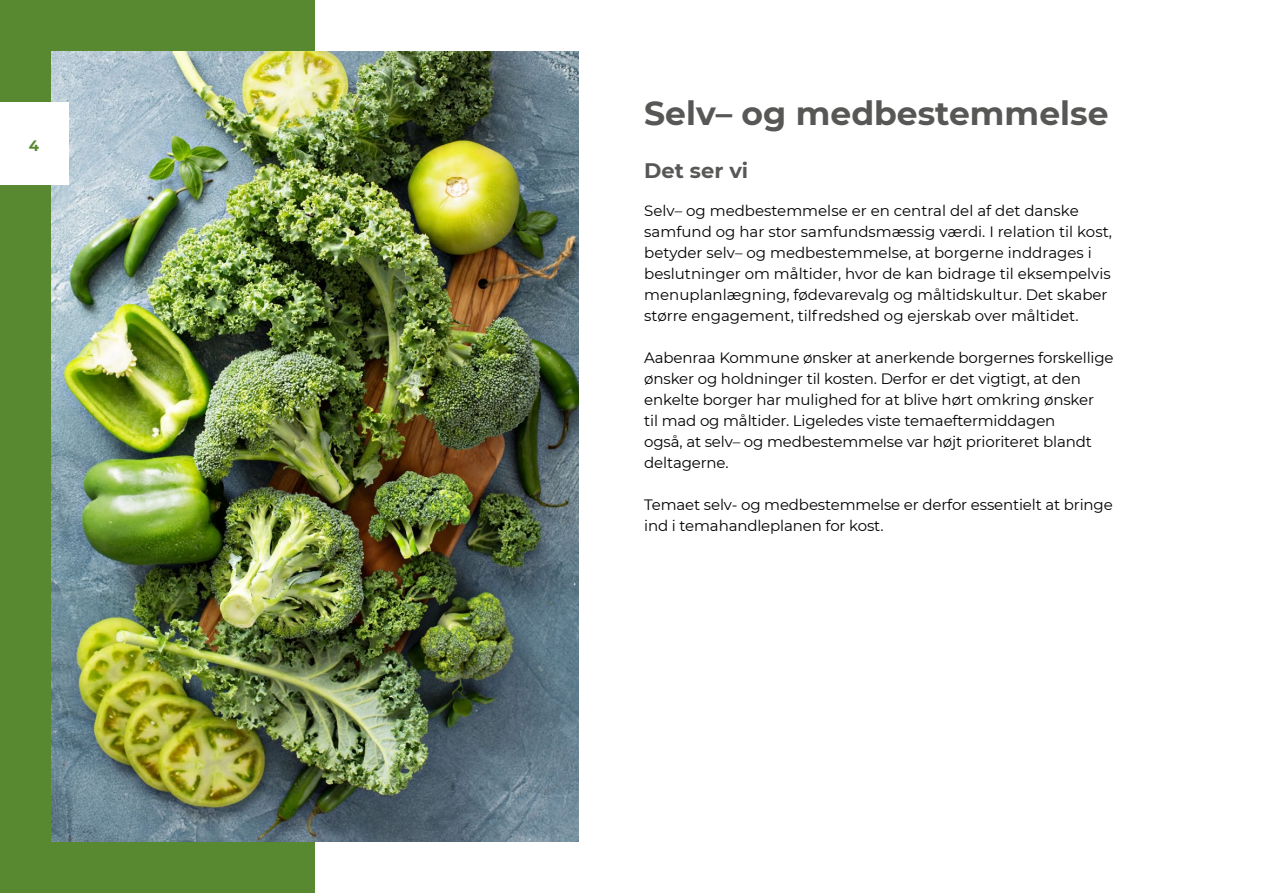
<style>
.page{position:relative;width:1263px;height:893px;background:#fff}
.page>*{position:absolute;margin:0;border:0;box-sizing:border-box;transform-origin:0 0}
.H1_overskrift{font:700 33px "Montserrat";color:#575756}
.H1_overskrift-2{font:700 21px "Montserrat";color:#575756}
.p_Brødtekst{font:15px/21px "Montserrat";letter-spacing:-.01em;color:#000}
.t1{font:700 15px "Montserrat";color:#58882f}
</style>
<div class="page">
<div style="left:0;top:0;width:315px;height:893px;background:#58882f"></div>
<img style="left:51px;top:51px;width:527px;height:791px">
<div style="left:0;top:102px;width:68px;height:83px;background:#fff"></div>
<p class="t1" style="left:29px;top:135px;width:12px">4</p>
<h1 class="H1_overskrift" style="left:644px;top:90px;width:466px">Selv– og medbestemmelse</h1>
<h1 class="H1_overskrift-2" style="left:644px;top:155px;width:105px">Det ser vi</h1>
<p class="p_Brødtekst" style="left:644px;top:199px;width:469px">Selv– og medbestemmelse er en central del af det danske samfund og har stor samfundsmæssig værdi. I relation til kost, betyder selv– og medbestemmelse, at borgerne inddrages i beslutninger om måltider, hvor de kan bidrage til eksempelvis menuplanlægning, fødevarevalg og måltidskultur. Det skaber større engagement, tilfredshed og ejerskab over måltidet.</p>
<p class="p_Brødtekst" style="left:644px;top:346px;width:471px">Aabenraa Kommune ønsker at anerkende borgernes forskellige ønsker og holdninger til kosten. Derfor er det vigtigt, at den enkelte borger har mulighed for at blive hørt omkring ønsker<br>til mad og måltider. Ligeledes viste temaeftermiddagen<br>også, at selv– og medbestemmelse var højt prioriteret blandt deltagerne.</p>
<p class="p_Brødtekst" style="left:644px;top:493px;width:470px">Temaet selv- og medbestemmelse er derfor essentielt at bringe ind i temahandleplanen for kost.</p>
</div>
